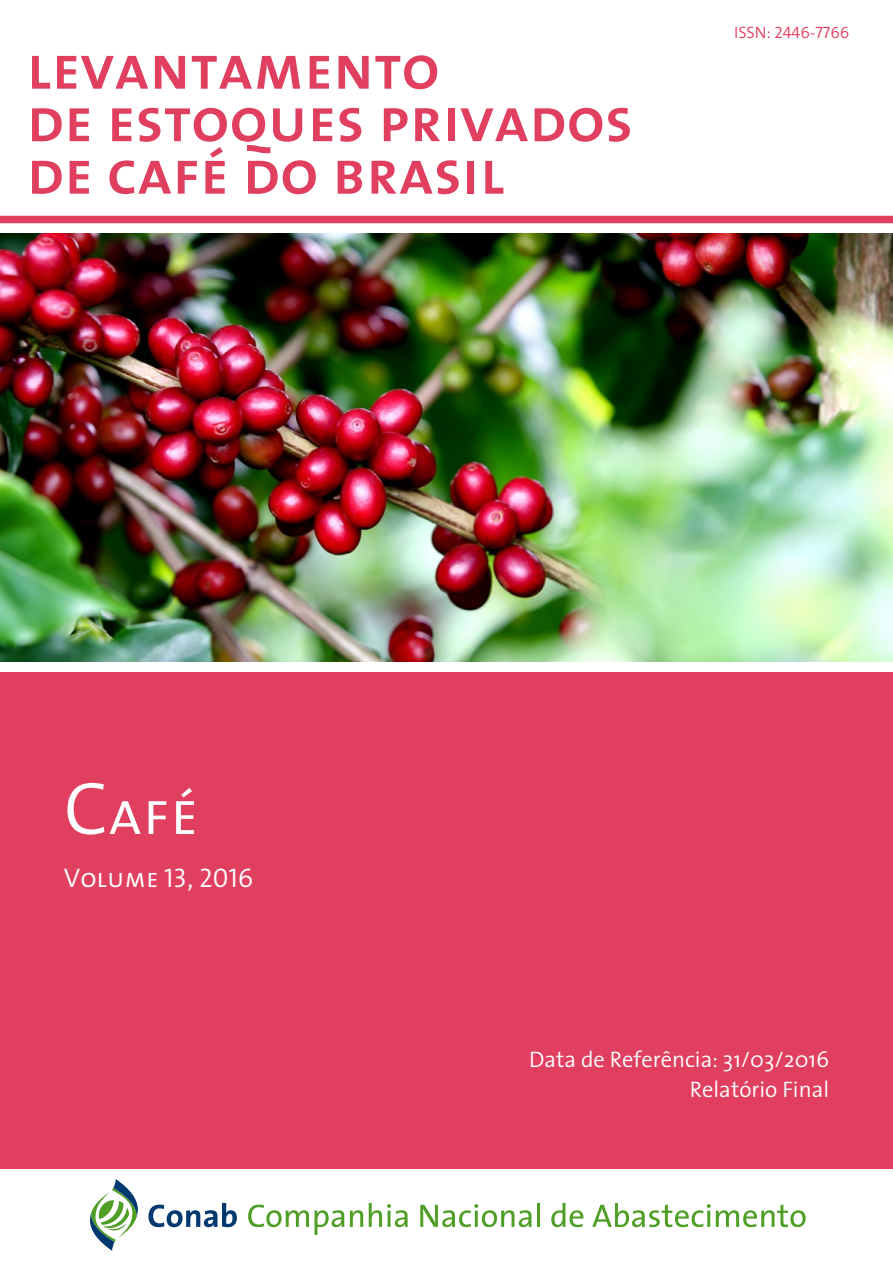
<style>
.page{position:relative;width:893px;height:1263px;background:#fff}
.page>*{position:absolute;margin:0;border:0;box-sizing:border-box;transform-origin:0 0}
.t1{font:63px/52.5px "The Sans 6 Semi Bold Caps";color:#e03f60}
.t2{font:63px "The Sans 4 Semi Light Caps";color:#fff}
.t3{font:27px "The Sans 4 Semi Light Caps";color:#fff}
.t4{font:300 22.5px/30px "The Sans 4";color:#fff;text-align:right}
.t5{font:16.5px "The Sans 4 Semi Light Caps";color:#e03f60}
.s1{font-size:75px}
</style>
<div class="page">
<div style="left:0;top:673px;width:893px;height:496px;background:#e03f60"></div>
<svg style="left:148px;top:1203px;width:89px;height:24px"></svg>
<svg style="left:248px;top:1204px;width:61px;height:23px"></svg>
<svg style="left:315px;top:1210px;width:29px;height:25px"></svg>
<svg style="left:350px;top:1210px;width:13px;height:17px"></svg>
<svg style="left:369px;top:1203px;width:39px;height:24px"></svg>
<svg style="left:420px;top:1204px;width:112px;height:23px"></svg>
<hr style="left:537px;top:1203px;width:3px;height:24px;background:#4f9e26">
<svg style="left:551px;top:1203px;width:32px;height:24px"></svg>
<svg style="left:592px;top:1203px;width:214px;height:24px"></svg>
<svg style="left:90px;top:1179px;width:48px;height:71px"></svg>
<div style="left:0;top:216px;width:893px;height:7px;background:#e03f60"></div>
<img style="left:0;top:234px;width:892px;height:428px">
<p class="t1" style="left:27px;top:39px;width:608px">levantamento<br>de estoques privados de café do brasil</p>
<p class="t5" style="left:734px;top:19px;width:117px">ISSN: 2446-7766</p>
<p class="t2" style="left:64px;top:760px;width:136px"><span class="s1">C</span>afé</p>
<p class="t3" style="left:64px;top:855px;width:191px">Volume 13, 2016</p>
<p class="t4" style="left:529px;top:1043px;width:302px">Data de Referência: 31/03/2016<br>Relatório Final</p>
</div>
